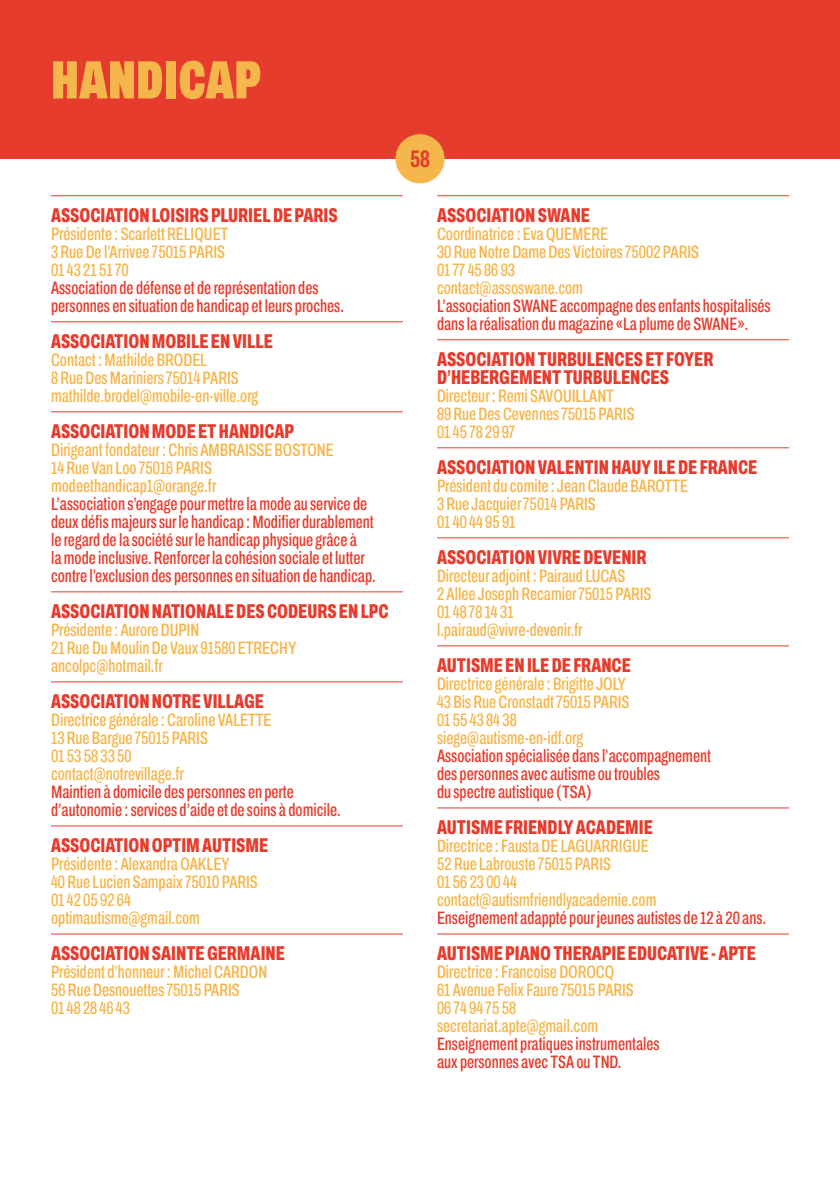
<style>
.page{position:relative;width:840px;height:1191px;background:#fff}
.page>*{position:absolute;margin:0;border:0;box-sizing:border-box;transform-origin:0 0}
.t1{font:900 extra-condensed 54px "Archivo";color:#f5b64b}
.t2{font:700 extra-condensed 24px "Archivo";color:#e63c2d}
.t3{font:800 extra-condensed 20px/18px "Archivo";color:#e63c2d}
.t4{font:500 extra-condensed 18px/18px "Archivo";color:#f5b64b}
.t5{font:500 extra-condensed 18px/18px "Archivo";color:#e63c2d}
</style>
<div class="page">
<div style="left:0;top:0;width:839px;height:159px;background:#e63c2d"></div>
<div style="left:395px;top:134px;width:49px;height:49px;background:#f5b64b;border-radius:50%"></div>
<hr style="left:51px;top:195px;width:352px;height:1px;background:#e63c2d">
<hr style="left:51px;top:321px;width:352px;height:1px;background:#e63c2d">
<hr style="left:51px;top:411px;width:352px;height:1px;background:#e63c2d">
<hr style="left:51px;top:591px;width:352px;height:1px;background:#e63c2d">
<hr style="left:51px;top:681px;width:352px;height:1px;background:#e63c2d">
<hr style="left:51px;top:825px;width:352px;height:1px;background:#e63c2d">
<hr style="left:51px;top:933px;width:352px;height:1px;background:#e63c2d">
<hr style="left:437px;top:195px;width:351px;height:1px;background:#e63c2d">
<hr style="left:437px;top:339px;width:351px;height:1px;background:#e63c2d">
<hr style="left:437px;top:447px;width:351px;height:1px;background:#e63c2d">
<hr style="left:437px;top:537px;width:351px;height:1px;background:#e63c2d">
<hr style="left:437px;top:645px;width:351px;height:1px;background:#e63c2d">
<hr style="left:437px;top:807px;width:351px;height:1px;background:#e63c2d">
<hr style="left:437px;top:933px;width:351px;height:1px;background:#e63c2d">
<h1 class="t1" style="left:51px;top:39px;width:211px">HANDICAP</h1>
<p class="t3" style="left:51px;top:206px;width:288px">ASSOCIATION LOISIRS PLURIEL DE PARIS</p>
<p class="t4" style="left:51px;top:224px;width:179px">Présidente : Scarlett RELIQUET<br>3 Rue De l’Arrivee 75015 PARIS<br>01 43 21 51 70</p>
<p class="t5" style="left:51px;top:278px;width:294px">Association de défense et de représentation des personnes en situation de handicap et leurs proches.</p>
<p class="t3" style="left:51px;top:332px;width:223px">ASSOCIATION MOBILE EN VILLE</p>
<p class="t4" style="left:51px;top:350px;width:208px">Contact : Mathilde BRODEL<br>8 Rue Des Mariniers 75014 PARIS mathilde.brodel@mobile-en-ville.org</p>
<p class="t3" style="left:51px;top:422px;width:244px">ASSOCIATION MODE ET HANDICAP</p>
<p class="t4" style="left:51px;top:440px;width:284px">Dirigeant fondateur : Chris AMBRAISSE BOSTONE<br>14 Rue Van Loo 75016 PARIS modeethandicap1@orange.fr</p>
<p class="t5" style="left:51px;top:494px;width:326px">L’association s’engage pour mettre la mode au service de deux défis majeurs sur le handicap : Modifier durablement le regard de la société sur le handicap physique grâce à<br>la mode inclusive. Renforcer la cohésion sociale et lutter contre l’exclusion des personnes en situation de handicap.</p>
<p class="t3" style="left:51px;top:602px;width:339px">ASSOCIATION NATIONALE DES CODEURS EN LPC</p>
<p class="t4" style="left:51px;top:620px;width:247px">Présidente : Aurore DUPIN<br>21 Rue Du Moulin De Vaux 91580 ETRECHY ancolpc@hotmail.fr</p>
<p class="t3" style="left:51px;top:692px;width:214px">ASSOCIATION NOTRE VILLAGE</p>
<p class="t4" style="left:51px;top:710px;width:222px">Directrice générale : Caroline VALETTE<br>13 Rue Bargue 75015 PARIS<br>01 53 58 33 50<br>contact@notrevillage.fr</p>
<p class="t5" style="left:51px;top:782px;width:291px">Maintien à domicile des personnes en perte d’autonomie : services d’aide et de soins à domicile.</p>
<p class="t3" style="left:51px;top:836px;width:218px">ASSOCIATION OPTIM AUTISME</p>
<p class="t4" style="left:51px;top:854px;width:208px">Présidente : Alexandra OAKLEY<br>40 Rue Lucien Sampaix 75010 PARIS<br>01 42 05 92 64 optimautisme@gmail.com</p>
<p class="t3" style="left:51px;top:944px;width:235px">ASSOCIATION SAINTE GERMAINE</p>
<p class="t4" style="left:51px;top:962px;width:217px">Président d’honneur : Michel CARDON<br>56 Rue Desnouettes 75015 PARIS<br>01 48 28 46 43</p>
<h2 class="t2" style="left:410px;top:141px;width:21px">58</h2>
<p class="t3" style="left:437px;top:206px;width:154px">ASSOCIATION SWANE</p>
<p class="t4" style="left:437px;top:224px;width:263px">Coordinatrice : Eva QUEMERE<br>30 Rue Notre Dame Des Victoires 75002 PARIS<br>01 77 45 86 93<br>contact@assoswane.com</p>
<p class="t5" style="left:437px;top:296px;width:335px">L’association SWANE accompagne des enfants hospitalisés dans la réalisation du magazine «La plume de SWANE».</p>
<p class="t3" style="left:437px;top:350px;width:278px">ASSOCIATION TURBULENCES ET FOYER<br>D’HEBERGEMENT TURBULENCES</p>
<p class="t4" style="left:437px;top:386px;width:199px">Directeur : Remi SAVOUILLANT<br>89 Rue Des Cevennes 75015 PARIS<br>01 45 78 29 97</p>
<p class="t3" style="left:437px;top:458px;width:321px">ASSOCIATION VALENTIN HAUY ILE DE FRANCE</p>
<p class="t4" style="left:437px;top:476px;width:252px">Président du comite : Jean Claude BAROTTE<br>3 Rue Jacquier 75014 PARIS<br>01 40 44 95 91</p>
<p class="t3" style="left:437px;top:548px;width:211px">ASSOCIATION VIVRE DEVENIR</p>
<p class="t4" style="left:437px;top:566px;width:216px">Directeur adjoint : Pairaud LUCAS<br>2 Allee Joseph Recamier 75015 PARIS<br>01 48 78 14 31 l.pairaud@vivre-devenir.fr</p>
<p class="t3" style="left:437px;top:656px;width:195px">AUTISME EN ILE DE FRANCE</p>
<p class="t4" style="left:437px;top:674px;width:194px">Directrice générale : Brigitte JOLY<br>43 Bis Rue Cronstadt 75015 PARIS<br>01 55 43 84 38 siege@autisme-en-idf.org</p>
<p class="t5" style="left:437px;top:746px;width:275px">Association spécialisée dans l’accompagnement des personnes avec autisme ou troubles<br>du spectre autistique (TSA)</p>
<p class="t3" style="left:437px;top:818px;width:217px">AUTISME FRIENDLY ACADEMIE</p>
<p class="t4" style="left:437px;top:836px;width:221px">Directrice : Fausta DE LAGUARRIGUE<br>52 Rue Labrouste 75015 PARIS<br>01 56 23 00 44 contact@autismfriendlyacademie.com</p>
<p class="t5" style="left:437px;top:908px;width:330px">Enseignement adappté pour jeunes autistes de 12 à 20 ans.</p>
<p class="t3" style="left:437px;top:944px;width:320px">AUTISME PIANO THERAPIE EDUCATIVE - APTE</p>
<p class="t4" style="left:437px;top:962px;width:198px">Directrice : Francoise DOROCQ<br>61 Avenue Felix Faure 75015 PARIS<br>06 74 94 75 58 secretariat.apte@gmail.com</p>
<p class="t5" style="left:437px;top:1034px;width:224px">Enseignement pratiques instrumentales aux personnes avec TSA ou TND.</p>
</div>
